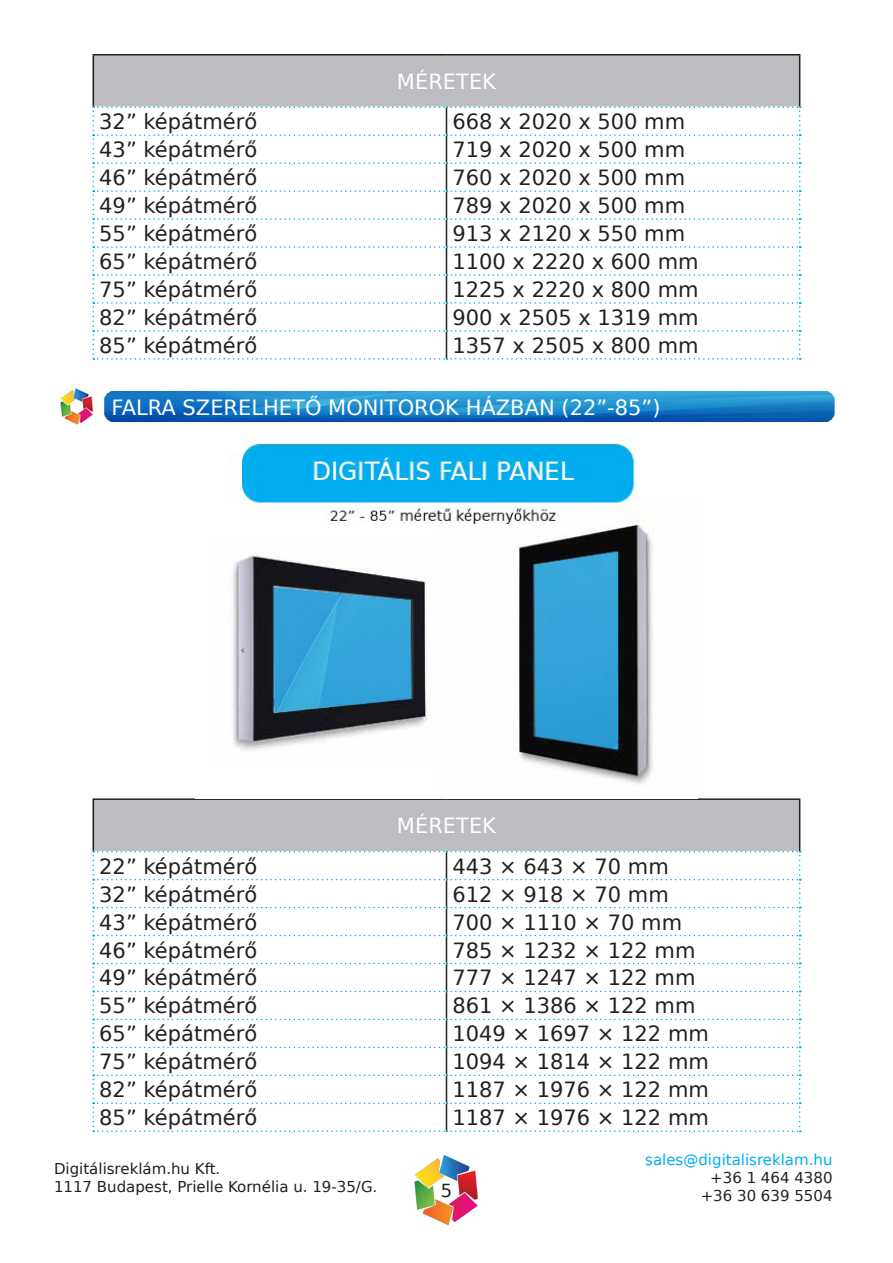
<style>
.page{position:relative;width:893px;height:1263px;background:#fff}
.page>*{position:absolute;margin:0;border:0;box-sizing:border-box;transform-origin:0 0}
.t1{font:21px "DejaVu Sans";color:#231f20}
.t2{font:21px "DejaVu Sans";color:#fff}
.t3{font:18px "DejaVu Sans";color:#231f20}
.t4{font:15px/18px "DejaVu Sans";color:#231f20;text-align:right}
.t5{font:15px "DejaVu Sans";color:#00aeef}
</style>
<div class="page">
<img style="left:414px;top:1155px;width:64px;height:70px">
<img style="left:60px;top:388px;width:776px;height:36px">
<div style="left:93px;top:55px;width:707px;height:52px;background:#bcbdc0"></div>
<hr style="left:93px;top:54px;width:353px;height:2px;background:#231f20">
<hr style="left:93px;top:55px;width:1px;height:51px;background:#231f20">
<hr style="left:446px;top:54px;width:354px;height:2px;background:#231f20">
<hr style="left:799px;top:55px;width:1px;height:51px;background:#231f20">
<svg style="left:93px;top:106px;width:708px;height:254px"></svg>
<div style="left:93px;top:799px;width:707px;height:53px;background:#bcbdc0"></div>
<hr style="left:93px;top:798px;width:353px;height:2px;background:#231f20">
<hr style="left:93px;top:800px;width:1px;height:51px;background:#231f20">
<hr style="left:446px;top:798px;width:354px;height:2px;background:#231f20">
<hr style="left:799px;top:800px;width:1px;height:51px;background:#231f20">
<svg style="left:93px;top:851px;width:708px;height:281px"></svg>
<img style="left:232px;top:435px;width:421px;height:350px">
<p class="t2" style="left:397px;top:64px;width:101px">MÉRETEK</p>
<p class="t1" style="left:99px;top:105px;width:159px">32” képátmérő</p>
<p class="t1" style="left:452px;top:105px;width:234px">668 x 2020 x 500 mm</p>
<p class="t1" style="left:99px;top:133px;width:159px">43” képátmérő</p>
<p class="t1" style="left:452px;top:133px;width:234px">719 x 2020 x 500 mm</p>
<p class="t1" style="left:99px;top:161px;width:159px">46” képátmérő</p>
<p class="t1" style="left:452px;top:161px;width:234px">760 x 2020 x 500 mm</p>
<p class="t1" style="left:99px;top:189px;width:159px">49” képátmérő</p>
<p class="t1" style="left:452px;top:189px;width:234px">789 x 2020 x 500 mm</p>
<p class="t1" style="left:99px;top:217px;width:159px">55” képátmérő</p>
<p class="t1" style="left:452px;top:217px;width:234px">913 x 2120 x 550 mm</p>
<p class="t1" style="left:99px;top:244px;width:159px">65” képátmérő</p>
<p class="t1" style="left:452px;top:244px;width:248px">1100 x 2220 x 600 mm</p>
<p class="t1" style="left:99px;top:272px;width:159px">75” képátmérő</p>
<p class="t1" style="left:452px;top:272px;width:248px">1225 x 2220 x 800 mm</p>
<p class="t1" style="left:99px;top:300px;width:159px">82” képátmérő</p>
<p class="t1" style="left:452px;top:300px;width:248px">900 x 2505 x 1319 mm</p>
<p class="t1" style="left:99px;top:328px;width:159px">85” képátmérő</p>
<p class="t1" style="left:452px;top:328px;width:248px">1357 x 2505 x 800 mm</p>
<p class="t2" style="left:112px;top:390px;width:550px">FALRA SZERELHETŐ MONITOROK HÁZBAN (22”-85”)</p>
<p class="t2" style="left:397px;top:809px;width:101px">MÉRETEK</p>
<p class="t1" style="left:99px;top:849px;width:159px">22” képátmérő</p>
<p class="t1" style="left:452px;top:849px;width:218px">443 × 643 × 70 mm</p>
<p class="t1" style="left:99px;top:877px;width:159px">32” képátmérő</p>
<p class="t1" style="left:452px;top:877px;width:218px">612 × 918 × 70 mm</p>
<p class="t1" style="left:99px;top:905px;width:159px">43” képátmérő</p>
<p class="t1" style="left:452px;top:905px;width:231px">700 × 1110 × 70 mm</p>
<p class="t1" style="left:99px;top:933px;width:159px">46” képátmérő</p>
<p class="t1" style="left:452px;top:933px;width:245px">785 × 1232 × 122 mm</p>
<p class="t1" style="left:99px;top:961px;width:159px">49” képátmérő</p>
<p class="t1" style="left:452px;top:961px;width:245px">777 × 1247 × 122 mm</p>
<p class="t1" style="left:99px;top:989px;width:159px">55” képátmérő</p>
<p class="t1" style="left:452px;top:989px;width:245px">861 × 1386 × 122 mm</p>
<p class="t1" style="left:99px;top:1017px;width:159px">65” képátmérő</p>
<p class="t1" style="left:452px;top:1017px;width:258px">1049 × 1697 × 122 mm</p>
<p class="t1" style="left:99px;top:1045px;width:159px">75” képátmérő</p>
<p class="t1" style="left:452px;top:1045px;width:258px">1094 × 1814 × 122 mm</p>
<p class="t1" style="left:99px;top:1073px;width:159px">82” képátmérő</p>
<p class="t1" style="left:452px;top:1073px;width:258px">1187 × 1976 × 122 mm</p>
<p class="t1" style="left:99px;top:1101px;width:159px">85” képátmérő</p>
<p class="t1" style="left:452px;top:1101px;width:258px">1187 × 1976 × 122 mm</p>
<p class="t4" style="left:54px;top:1159px;width:325px;text-align:left">Digitálisreklám.hu Kft.<br>1117 Budapest, Prielle Kornélia u. 19-35/G.</p>
<p class="t3" style="left:441px;top:1175px;width:13px">5</p>
<p class="t5" style="left:645px;top:1147px;width:189px">sales@digitalisreklam.hu</p>
<p class="t4" style="left:701px;top:1168px;width:133px">+36 1 464 4380 +36 30 639 5504</p>
</div>
